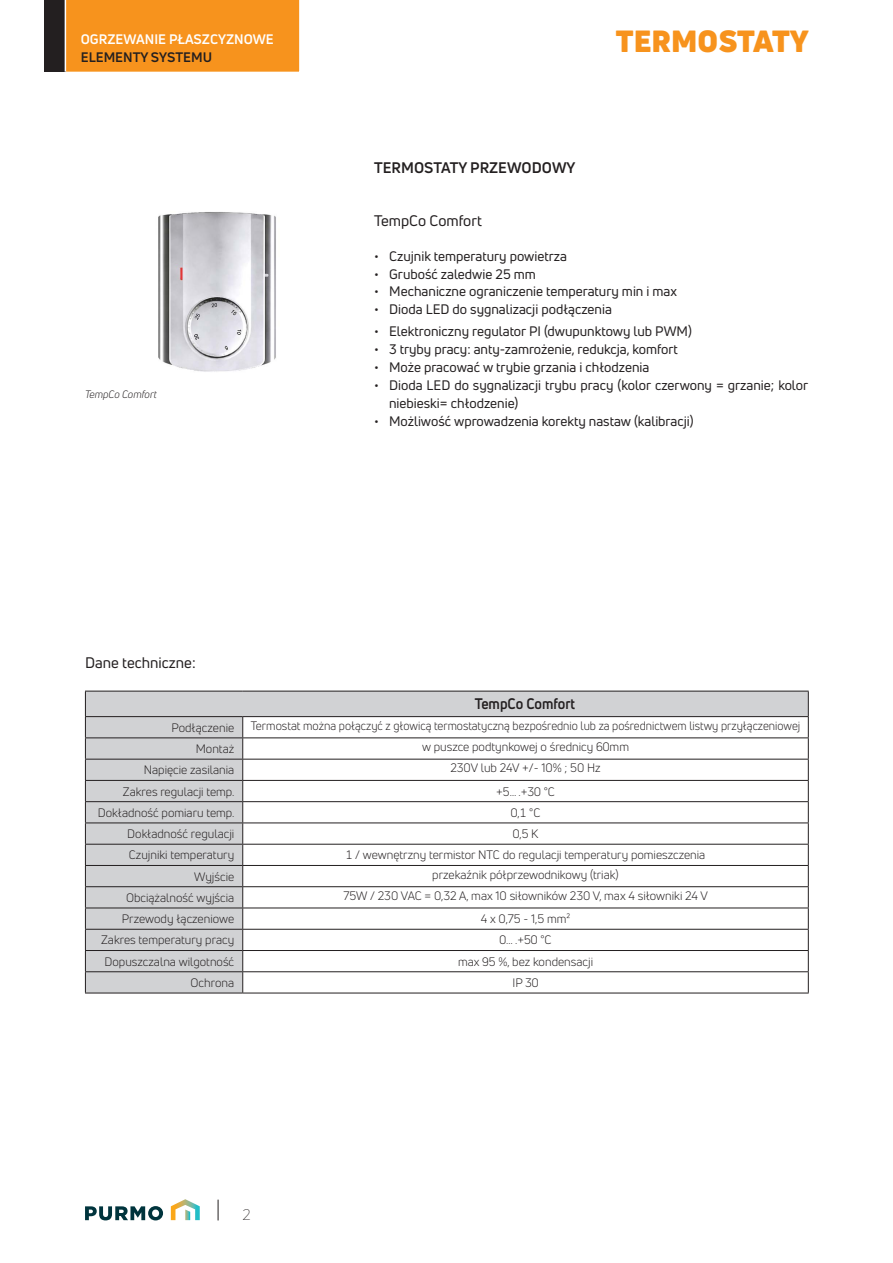
<style>
.page{position:relative;width:893px;height:1263px;background:#fff}
.page>*{position:absolute;margin:0;border:0;box-sizing:border-box;transform-origin:0 0}
.zTitleRadiator{font:900 30px "Uni Neue";color:#f7931d}
.Headline_GT_4_WERSAL{font:700 15px "Uni Neue";color:#231f20}
.Tabellen_FT{font:15px "Uni Neue";color:#231f20}
.Headline_GT_4_WERSAL-2{font:15px "Uni Neue";color:#231f20}
.zBasicText{font:700 15px "Uni Neue";color:#231f20;scale:.92 1}
.t1{font:300 15px "Uni Neue";color:#231f20}
.Fließtext{font:13.5px/18px "Uni Neue";color:#231f20}
.t2{font:700 13.5px "Uni Neue";color:#fff}
.t3{font:700 13.5px "Uni Neue";color:#231f20}
.Tabellen_FT-2{font:12px "Uni Neue";color:#231f20}
.Bildnummer{font:italic 10.5px "Uni Neue";color:#231f20}
</style>
<div class="page">
<svg style="left:85px;top:1206px;width:78px;height:14px"></svg>
<svg style="left:171px;top:1199px;width:29px;height:21px"></svg>
<svg style="left:218px;top:1199px;width:1px;height:21px"></svg>
<img style="left:158px;top:212px;width:118px;height:160px">
<div style="left:85px;top:691px;width:723px;height:26px;background:#d1d2d4"></div>
<svg style="left:243px;top:717px;width:565px;height:276px"></svg>
<hr style="left:243px;top:691px;width:566px;height:1px;background:#231f20">
<hr style="left:243px;top:737px;width:566px;height:1px;background:#231f20">
<hr style="left:243px;top:759px;width:566px;height:1px;background:#231f20">
<hr style="left:243px;top:780px;width:566px;height:1px;background:#231f20">
<hr style="left:243px;top:801px;width:566px;height:1px;background:#231f20">
<hr style="left:243px;top:822px;width:566px;height:1px;background:#231f20">
<hr style="left:243px;top:844px;width:566px;height:1px;background:#231f20">
<hr style="left:243px;top:865px;width:566px;height:1px;background:#231f20">
<hr style="left:243px;top:886px;width:566px;height:1px;background:#231f20">
<hr style="left:243px;top:907px;width:566px;height:1px;background:#231f20">
<svg style="left:808px;top:691px;width:1px;height:302px"></svg>
<hr style="left:243px;top:929px;width:566px;height:1px;background:#231f20">
<hr style="left:243px;top:950px;width:566px;height:1px;background:#231f20">
<hr style="left:243px;top:971px;width:566px;height:1px;background:#231f20">
<svg style="left:85px;top:691px;width:158px;height:302px"></svg>
<hr style="left:85px;top:993px;width:158px;height:1px;background:#231f20">
<hr style="left:243px;top:993px;width:566px;height:1px;background:#231f20">
<hr style="left:85px;top:716px;width:158px;height:1px;background:#231f20">
<hr style="left:243px;top:716px;width:566px;height:1px;background:#231f20">
<div style="left:66px;top:0;width:234px;height:72px;background:#f7931d"></div>
<div style="left:44px;top:0;width:21px;height:72px;background:#231f20"></div>
<p class="t2" style="left:81px;top:31px;width:195px">OGRZEWANIE PŁASZCYZNOWE</p>
<p class="t3" style="left:81px;top:49px;width:133px">ELEMENTY SYSTEMU</p>
<p class="Bildnummer" style="left:85px;top:387px;width:73px">TempCo Comfort</p>
<p class="Tabellen_FT" style="left:85px;top:653px;width:112px">Dane techniczne:</p>
<p class="zTitleRadiator" style="left:616px;top:20px;width:194px">TERMOSTATY</p>
<p class="Headline_GT_4_WERSAL" style="left:374px;top:158px;width:203px">TERMOSTATY PRZEWODOWY</p>
<p class="Headline_GT_4_WERSAL-2" style="left:374px;top:211px;width:109px">TempCo Comfort</p>
<p class="Fließtext" style="left:374px;top:247px;width:194px">• Czujnik temperatury powietrza</p>
<p class="Fließtext" style="left:374px;top:265px;width:163px">• Grubość zaledwie 25 mm</p>
<p class="Fließtext" style="left:374px;top:282px;width:304px">• Mechaniczne ograniczenie temperatury min i max</p>
<p class="Fließtext" style="left:374px;top:300px;width:239px">• Dioda LED do sygnalizacji podłączenia</p>
<p class="Fließtext" style="left:374px;top:322px;width:319px">• Elektroniczny regulator PI (dwupunktowy lub PWM)</p>
<p class="Fließtext" style="left:374px;top:340px;width:305px">• 3 tryby pracy: anty-zamrożenie, redukcja, komfort</p>
<p class="Fließtext" style="left:374px;top:358px;width:277px">• Może pracować w trybie grzania i chłodzenia</p>
<p class="Fließtext" style="left:389px;top:376px;width:421px;text-indent:-15px">• Dioda LED do sygnalizacji trybu pracy (kolor czerwony = grzanie; kolor niebieski= chłodzenie)</p>
<p class="Fließtext" style="left:374px;top:412px;width:321px">• Możliwość wprowadzenia korekty nastaw (kalibracji)</p>
<p class="zBasicText" style="left:475px;top:695px;width:111px">TempCo Comfort</p>
<p class="Tabellen_FT-2" style="left:171px;top:720px;width:64px">Podłączenie</p>
<p class="Tabellen_FT-2" style="left:251px;top:718px;width:551px">Termostat można połączyć z głowicą termostatyczną bezpośrednio lub za pośrednictwem listwy przyłączeniowej</p>
<p class="Tabellen_FT-2" style="left:196px;top:741px;width:40px">Montaż</p>
<p class="Tabellen_FT-2" style="left:422px;top:740px;width:208px">w puszce podtynkowej o średnicy 60mm</p>
<p class="Tabellen_FT-2" style="left:144px;top:763px;width:92px">Napięcie zasilania</p>
<p class="Tabellen_FT-2" style="left:450px;top:761px;width:152px">230V lub 24V +/- 10% ; 50 Hz</p>
<p class="Tabellen_FT-2" style="left:123px;top:784px;width:113px">Zakres regulacji temp.</p>
<p class="Tabellen_FT-2" style="left:496px;top:784px;width:60px">+5… .+30 °C</p>
<p class="Tabellen_FT-2" style="left:98px;top:805px;width:138px">Dokładność pomiaru temp.</p>
<p class="Tabellen_FT-2" style="left:511px;top:805px;width:31px">0,1 °C</p>
<p class="Tabellen_FT-2" style="left:127px;top:826px;width:108px">Dokładność regulacji</p>
<p class="Tabellen_FT-2" style="left:513px;top:826px;width:27px">0,5 K</p>
<p class="Tabellen_FT-2" style="left:129px;top:848px;width:107px">Czujniki temperatury</p>
<p class="Tabellen_FT-2" style="left:346px;top:848px;width:361px">1 / wewnętrzny termistor NTC do regulacji temperatury pomieszczenia</p>
<p class="Tabellen_FT-2" style="left:194px;top:869px;width:42px">Wyjście</p>
<p class="Tabellen_FT-2" style="left:432px;top:867px;width:188px">przekaźnik półprzewodnikowy (triak)</p>
<p class="Tabellen_FT-2" style="left:126px;top:890px;width:110px">Obciążalność wyjścia</p>
<p class="Tabellen_FT-2" style="left:343px;top:888px;width:366px">75W / 230 VAC = 0,32 A, max 10 siłowników 230 V, max 4 siłowniki 24 V</p>
<p class="Tabellen_FT-2" style="left:122px;top:912px;width:114px">Przewody łączeniowe</p>
<p class="Tabellen_FT-2" style="left:481px;top:912px;width:91px">4 x 0,75 - 1,5 mm²</p>
<p class="Tabellen_FT-2" style="left:101px;top:933px;width:135px">Zakres temperatury pracy</p>
<p class="Tabellen_FT-2" style="left:500px;top:933px;width:53px">0… .+50 °C</p>
<p class="Tabellen_FT-2" style="left:105px;top:954px;width:131px">Dopuszczalna wilgotność</p>
<p class="Tabellen_FT-2" style="left:458px;top:954px;width:137px">max 95 %, bez kondensacji</p>
<p class="Tabellen_FT-2" style="left:191px;top:975px;width:45px">Ochrona</p>
<p class="Tabellen_FT-2" style="left:512px;top:975px;width:28px">IP 30</p>
<p class="t1" style="left:242px;top:1206px;width:10px">2</p>
</div>
